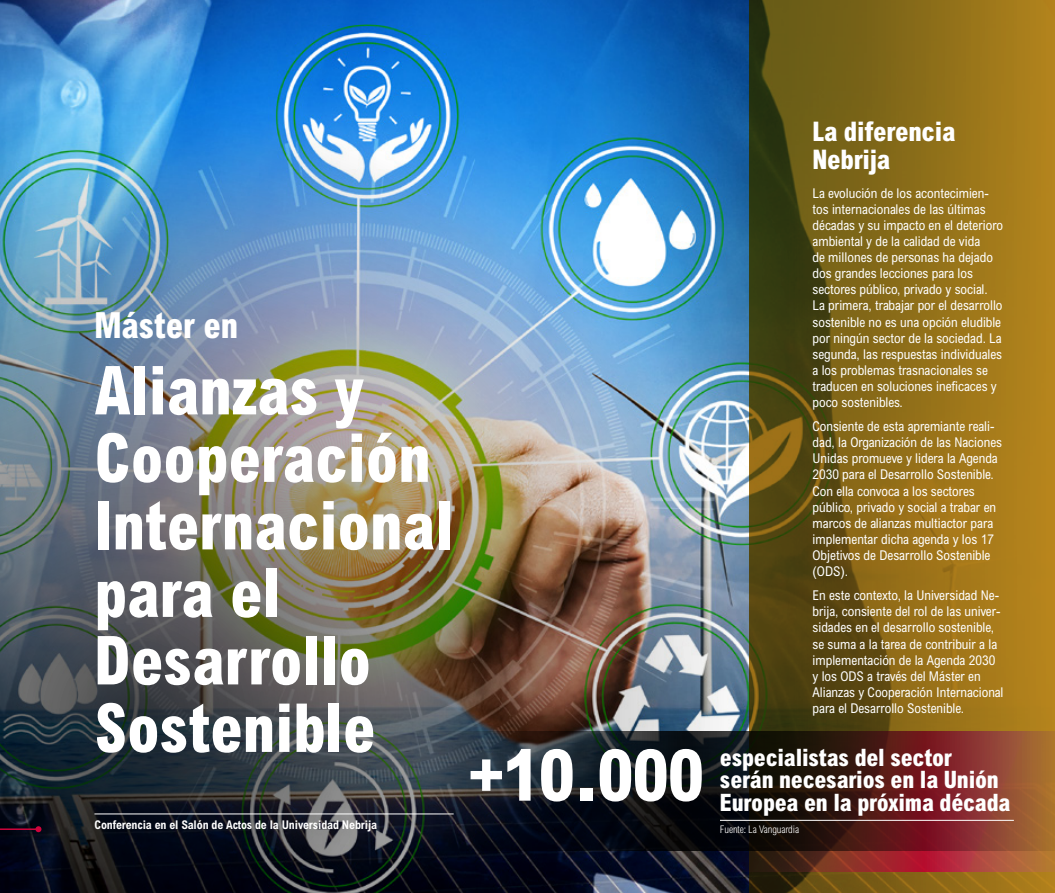
<style>
.page{position:relative;width:1055px;height:893px;background:#fff}
.page>*{position:absolute;margin:0;border:0;box-sizing:border-box;transform-origin:0 0}
.t1{font:800 condensed 72px "Arial MT Pro";color:#fff}
.t2{font:800 condensed 67.5px/67.5px "Arial MT Pro";letter-spacing:-.005em;color:#fff}
.t3{font:800 condensed 36px "Arial MT Pro";letter-spacing:-.005em;color:#fff}
.t4{font:800 condensed 27px/28.5px "Arial MT Pro";letter-spacing:-.01em;color:#fff}
.t5{font:800 condensed 24px/22.5px "Arial MT Pro";letter-spacing:-.01em;color:#fff}
.t6{font:condensed 13.5px/16px "Arial MT Pro";color:#fff}
.t7{font:700 condensed 12px "Arial MT Pro";letter-spacing:-.01em;color:#fff}
.t8{font:300 condensed 10.5px "Arial MT Pro";letter-spacing:-.01em;color:#fff}
</style>
<div class="page">
<img style="left:0;top:0;width:748px;height:893px">
<svg style="left:748px;top:0;width:306px;height:893px;background:#826618"></svg>
<hr style="left:94px;top:814px;width:359px;height:1px;background:#fff">
<svg style="left:659px;top:850px;width:395px;height:22px;background:#73302c"></svg>
<svg style="left:429px;top:731px;width:625px;height:119px;background:#382120"></svg>
<hr style="left:720px;top:820px;width:293px;height:1px;background:#fff">
<hr style="left:0;top:828px;width:38px;height:2px;background:#d0043c">
<svg style="left:35px;top:826px;width:6px;height:6px"></svg>
<h3 class="t3" style="left:94px;top:304px;width:145px">Máster en</h3>
<h2 class="t2" style="left:94px;top:359px;width:360px">Alianzas y<br>Cooperación<br>Internacional para el<br>Desarrollo<br>Sostenible</h2>
<p class="t7" style="left:94px;top:818px;width:284px">Conferencia en el Salón de Actos de la Universidad Nebrija</p>
<h1 class="t1" style="left:468px;top:731px;width:237px">+10.000</h1>
<h3 class="t4" style="left:812px;top:118px;width:144px">La diferencia<br>Nebrija</h3>
<p class="t6" style="left:812px;top:186px;width:192px">La evolución de los acontecimien&shy;tos internacionales de las últimas décadas y su impacto en el deterioro ambiental y de la calidad de vida<br>de millones de personas ha dejado dos grandes lecciones para los sectores público, privado y social.<br>La primera, trabajar por el desarrollo sostenible no es una opción eludible por ningún sector de la sociedad. La segunda, las respuestas individuales a los problemas trasnacionales se traducen en soluciones ineficaces y poco sostenibles.</p>
<p class="t6" style="left:812px;top:419px;width:191px">Consiente de esta apremiante reali&shy;dad, la Organización de las Naciones<br>Unidas promueve y lidera la Agenda<br>2030 para el Desarrollo Sostenible.<br>Con ella convoca a los sectores público, privado y social a trabar en marcos de alianzas multiactor para implementar dicha agenda y los 17<br>Objetivos de Desarrollo Sostenible (ODS).</p>
<p class="t6" style="left:812px;top:588px;width:192px">En este contexto, la Universidad Ne&shy;brija, consiente del rol de las univer&shy;sidades en el desarrollo sostenible, se suma a la tarea de contribuir a la implementación de la Agenda 2030 y los ODS a través del Máster en Alianzas y Cooperación Internacional para el Desarrollo Sostenible.</p>
<h3 class="t5" style="left:720px;top:747px;width:292px">especialistas del sector serán necesarios en la Unión<br>Europea en la próxima década</h3>
<p class="t8" style="left:720px;top:824px;width:81px">Fuente: La Vanguardia</p>
</div>
